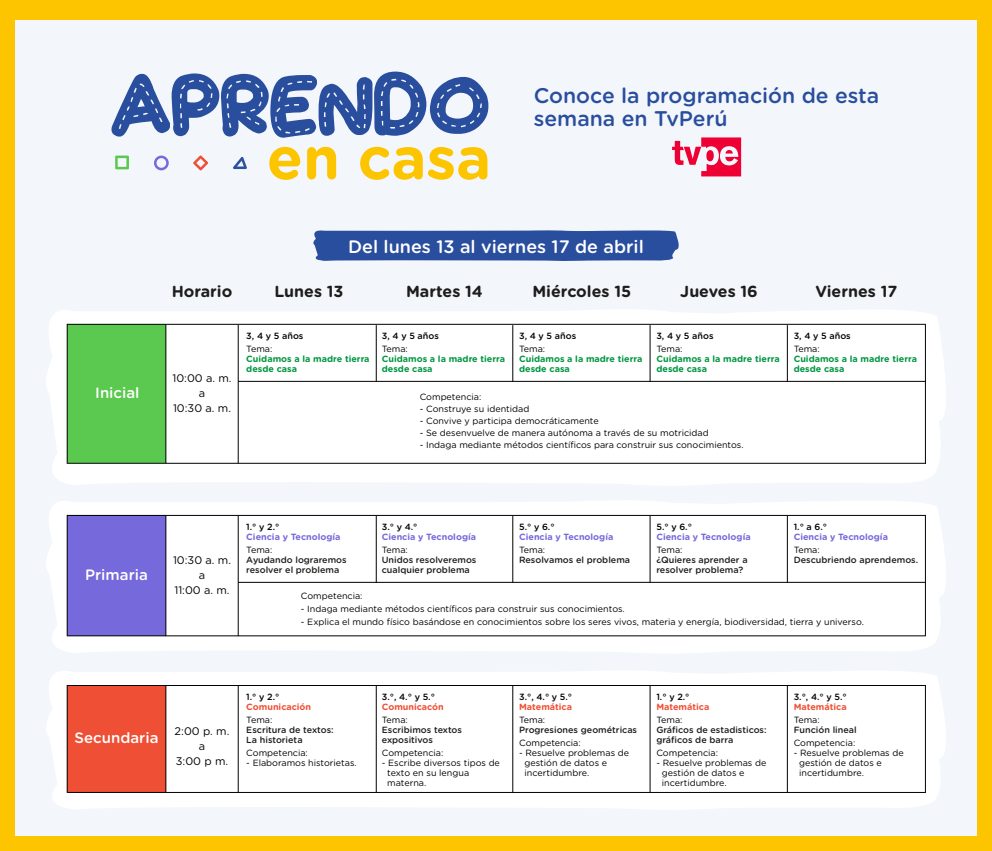
<style>
.page{position:relative;width:992px;height:851px;background:#fdc500}
.page>*{position:absolute;margin:0;border:0;box-sizing:border-box;transform-origin:0 0}
.t1{font:500 21.2px/23.6px "Gotham Rounded";color:#294e9e}
.t2{font:500 18px "Gotham Rounded";color:#fff}
.t3{font:700 16px "Gotham Rounded";color:#1d1d1b}
.t4{font:500 15px "Gotham Rounded";color:#fff}
.t5{font:11px/15px "Gotham Rounded";color:#000;text-align:center}
.t6{font:9px/10px "Gotham Rounded";color:#000}
.t7{font:500 9px/10px "Gotham Rounded";color:#1d1d1b}
.t8{font:700 9px/10px "Gotham Rounded";color:#009640}
.t9{font:500 9px "Gotham Rounded";color:#000}
.t10{font:700 9px "Gotham Rounded";color:#7669db}
.t11{font:700 9px "Gotham Rounded";color:#ef5035}
</style>
<div class="page">
<div style="left:15px;top:20px;width:962px;height:815px;background:#f3f6fb"></div>
<div style="left:47px;top:310px;width:899px;height:175px;background:#fff"></div>
<div style="left:67px;top:324px;width:99px;height:139px;background:#5bc94f"></div>
<svg style="left:313px;top:230px;width:366px;height:31px;background:#3457a3"></svg>
<hr style="left:67px;top:324px;width:859px;height:1px;background:#000">
<hr style="left:67px;top:463px;width:859px;height:1px;background:#000">
<hr style="left:238px;top:381px;width:688px;height:1px;background:#000">
<hr style="left:925px;top:324px;width:1px;height:140px;background:#000">
<hr style="left:238px;top:325px;width:1px;height:138px;background:#000">
<hr style="left:165px;top:325px;width:1px;height:138px;background:#000">
<hr style="left:67px;top:324px;width:1px;height:140px;background:#000">
<hr style="left:376px;top:325px;width:1px;height:56px;background:#000">
<hr style="left:512px;top:325px;width:1px;height:57px;background:#000">
<hr style="left:650px;top:325px;width:1px;height:56px;background:#000">
<hr style="left:787px;top:325px;width:1px;height:57px;background:#000">
<div style="left:47px;top:501px;width:899px;height:152px;background:#fff"></div>
<div style="left:67px;top:515px;width:99px;height:121px;background:#7669db"></div>
<hr style="left:67px;top:515px;width:859px;height:1px;background:#000">
<hr style="left:238px;top:582px;width:688px;height:1px;background:#000">
<hr style="left:67px;top:635px;width:859px;height:1px;background:#000">
<hr style="left:925px;top:515px;width:1px;height:121px;background:#000">
<hr style="left:238px;top:516px;width:1px;height:120px;background:#000">
<hr style="left:165px;top:515px;width:1px;height:121px;background:#000">
<hr style="left:67px;top:515px;width:1px;height:121px;background:#000">
<hr style="left:376px;top:516px;width:1px;height:66px;background:#000">
<hr style="left:512px;top:516px;width:1px;height:67px;background:#000">
<hr style="left:650px;top:516px;width:1px;height:66px;background:#000">
<hr style="left:787px;top:516px;width:1px;height:66px;background:#000">
<div style="left:47px;top:671px;width:899px;height:139px;background:#fff"></div>
<div style="left:67px;top:685px;width:99px;height:107px;background:#ef5035"></div>
<hr style="left:67px;top:685px;width:859px;height:1px;background:#000">
<hr style="left:67px;top:792px;width:859px;height:1px;background:#000">
<hr style="left:925px;top:685px;width:1px;height:107px;background:#000">
<hr style="left:238px;top:685px;width:1px;height:107px;background:#000">
<hr style="left:165px;top:685px;width:1px;height:107px;background:#000">
<hr style="left:67px;top:685px;width:1px;height:107px;background:#000">
<hr style="left:376px;top:685px;width:1px;height:107px;background:#000">
<hr style="left:512px;top:685px;width:1px;height:107px;background:#000">
<hr style="left:650px;top:685px;width:1px;height:107px;background:#000">
<hr style="left:787px;top:685px;width:1px;height:107px;background:#000">
<svg style="left:672px;top:137px;width:69px;height:39px"></svg>
<svg style="left:112px;top:72px;width:376px;height:66px"></svg>
<svg style="left:269px;top:147px;width:31px;height:33px"></svg>
<svg style="left:307px;top:147px;width:29px;height:32px"></svg>
<svg style="left:360px;top:147px;width:127px;height:33px"></svg>
<svg style="left:193px;top:155px;width:15px;height:15px"></svg>
<svg style="left:233px;top:157px;width:14px;height:12px"></svg>
<svg style="left:154px;top:155px;width:15px;height:15px"></svg>
<svg style="left:115px;top:155px;width:14px;height:14px"></svg>
<h1 class="t1" style="left:534px;top:83px;width:347px">Conoce la programación de esta semana en TvPerú</h1>
<h3 class="t4" style="left:95px;top:382px;width:46px">Inicial</h3>
<h2 class="t2" style="left:348px;top:234px;width:297px">Del lunes 13 al viernes 17 de abril</h2>
<h3 class="t3" style="left:172px;top:279px;width:62px">Horario</h3>
<h3 class="t3" style="left:274px;top:279px;width:71px">Lunes 13</h3>
<h3 class="t3" style="left:406px;top:279px;width:78px">Martes 14</h3>
<h3 class="t3" style="left:532px;top:279px;width:100px">Miércoles 15</h3>
<h3 class="t3" style="left:680px;top:279px;width:79px">Jueves 16</h3>
<h3 class="t3" style="left:815px;top:279px;width:83px">Viernes 17</h3>
<p class="t5" style="left:172px;top:370px;width:61px">10:00 a. m. a<br>10:30 a. m.</p>
<p class="t9" style="left:246px;top:329px;width:59px">3, 4 y 5 años</p>
<p class="t6" style="left:246px;top:343px;width:28px">Tema:</p>
<p class="t8" style="left:246px;top:353px;width:125px">Cuidamos a la madre tierra desde casa</p>
<p class="t9" style="left:382px;top:329px;width:59px">3, 4 y 5 años</p>
<p class="t6" style="left:382px;top:343px;width:28px">Tema:</p>
<p class="t8" style="left:382px;top:353px;width:125px">Cuidamos a la madre tierra desde casa</p>
<p class="t9" style="left:519px;top:329px;width:59px">3, 4 y 5 años</p>
<p class="t6" style="left:519px;top:343px;width:28px">Tema:</p>
<p class="t8" style="left:519px;top:353px;width:125px">Cuidamos a la madre tierra desde casa</p>
<p class="t9" style="left:656px;top:329px;width:59px">3, 4 y 5 años</p>
<p class="t6" style="left:656px;top:343px;width:28px">Tema:</p>
<p class="t8" style="left:656px;top:353px;width:125px">Cuidamos a la madre tierra desde casa</p>
<p class="t6" style="left:420px;top:391px;width:63px">Competencia:</p>
<p class="t6" style="left:420px;top:403px;width:111px">- Construye su identidad</p>
<p class="t6" style="left:420px;top:415px;width:181px">- Convive y participa democráticamente</p>
<p class="t6" style="left:420px;top:427px;width:291px">- Se desenvuelve de manera autónoma a través de su motricidad</p>
<p class="t6" style="left:420px;top:439px;width:325px">- Indaga mediante métodos científicos para construir sus conocimientos.</p>
<p class="t9" style="left:794px;top:329px;width:59px">3, 4 y 5 años</p>
<p class="t6" style="left:794px;top:343px;width:28px">Tema:</p>
<p class="t8" style="left:794px;top:353px;width:125px">Cuidamos a la madre tierra desde casa</p>
<h3 class="t4" style="left:85px;top:564px;width:64px">Primaria</h3>
<p class="t9" style="left:794px;top:520px;width:35px">1.° a 6.°</p>
<p class="t10" style="left:794px;top:530px;width:96px">Ciencia y Tecnología</p>
<p class="t6" style="left:794px;top:544px;width:28px">Tema:</p>
<p class="t9" style="left:656px;top:520px;width:37px">5.° y 6.°</p>
<p class="t10" style="left:656px;top:530px;width:96px">Ciencia y Tecnología</p>
<p class="t6" style="left:656px;top:544px;width:28px">Tema:</p>
<p class="t7" style="left:656px;top:554px;width:93px">¿Quieres aprender a resolver problema?</p>
<p class="t9" style="left:519px;top:520px;width:37px">5.° y 6.°</p>
<p class="t10" style="left:519px;top:530px;width:96px">Ciencia y Tecnología</p>
<p class="t6" style="left:519px;top:544px;width:28px">Tema:</p>
<p class="t7" style="left:519px;top:554px;width:113px">Resolvamos el problema</p>
<p class="t9" style="left:382px;top:520px;width:37px">3.° y 4.°</p>
<p class="t10" style="left:382px;top:530px;width:96px">Ciencia y Tecnología</p>
<p class="t6" style="left:382px;top:544px;width:28px">Tema:</p>
<p class="t7" style="left:382px;top:554px;width:96px">Unidos resolveremos cualquier problema</p>
<p class="t9" style="left:246px;top:520px;width:35px">1.° y 2.°</p>
<p class="t10" style="left:246px;top:530px;width:96px">Ciencia y Tecnología</p>
<p class="t6" style="left:246px;top:544px;width:28px">Tema:</p>
<p class="t7" style="left:246px;top:554px;width:102px">Ayudando lograremos resolver el problema</p>
<p class="t5" style="left:173px;top:552px;width:60px">10:30 a. m.</p>
<p class="t7" style="left:794px;top:554px;width:126px">Descubriendo aprendemos.</p>
<p class="t5" style="left:174px;top:567px;width:57px">a<br>11:00 a. m.</p>
<p class="t6" style="left:301px;top:590px;width:63px">Competencia:</p>
<p class="t6" style="left:301px;top:603px;width:325px">- Indaga mediante métodos científicos para construir sus conocimientos.</p>
<p class="t6" style="left:301px;top:616px;width:564px">- Explica el mundo físico basándose en conocimientos sobre los seres vivos, materia y energía, biodiversidad, tierra y universo.</p>
<h3 class="t4" style="left:75px;top:727px;width:85px">Secundaria</h3>
<p class="t5" style="left:175px;top:723px;width:56px">2:00 p. m. a<br>3:00 p m.</p>
<p class="t9" style="left:246px;top:690px;width:35px">1.° y 2.°</p>
<p class="t11" style="left:246px;top:700px;width:66px">Comunicación</p>
<p class="t6" style="left:246px;top:714px;width:28px">Tema:</p>
<p class="t7" style="left:246px;top:724px;width:89px">Escritura de textos:<br>La historieta</p>
<p class="t6" style="left:246px;top:747px;width:63px">Competencia:</p>
<p class="t6" style="left:246px;top:757px;width:112px">- Elaboramos historietas.</p>
<p class="t9" style="left:382px;top:690px;width:55px">3.°, 4.° y 5.°</p>
<p class="t11" style="left:382px;top:700px;width:64px">Comunicacón</p>
<p class="t6" style="left:382px;top:714px;width:28px">Tema:</p>
<p class="t7" style="left:382px;top:724px;width:82px">Escribimos textos expositivos</p>
<p class="t6" style="left:382px;top:747px;width:63px">Competencia:</p>
<p class="t6" style="left:387px;top:757px;width:114px;text-indent:-5px">- Escribe diversos tipos de texto en su lengua materna.</p>
<p class="t9" style="left:519px;top:690px;width:55px">3.°, 4.° y 5.°</p>
<p class="t11" style="left:519px;top:700px;width:54px">Matemática</p>
<p class="t6" style="left:519px;top:714px;width:28px">Tema:</p>
<p class="t7" style="left:519px;top:724px;width:120px">Progresiones geométricas</p>
<p class="t6" style="left:519px;top:737px;width:63px">Competencia:</p>
<p class="t6" style="left:524px;top:747px;width:106px;text-indent:-5px">- Resuelve problemas de gestión de datos e incertidumbre.</p>
<p class="t9" style="left:656px;top:690px;width:35px">1.° y 2.°</p>
<p class="t11" style="left:656px;top:700px;width:54px">Matemática</p>
<p class="t6" style="left:656px;top:714px;width:28px">Tema:</p>
<p class="t7" style="left:656px;top:724px;width:112px">Gráficos de estadisticos: gráficos de barra</p>
<p class="t6" style="left:656px;top:747px;width:63px">Competencia:</p>
<p class="t6" style="left:662px;top:757px;width:106px;text-indent:-5px">- Resuelve problemas de gestión de datos e incertidumbre.</p>
<p class="t9" style="left:794px;top:690px;width:55px">3.°, 4.° y 5.°</p>
<p class="t11" style="left:794px;top:700px;width:54px">Matemática</p>
<p class="t6" style="left:794px;top:714px;width:28px">Tema:</p>
<p class="t7" style="left:794px;top:724px;width:64px">Función lineal</p>
<p class="t6" style="left:794px;top:737px;width:63px">Competencia:</p>
<p class="t6" style="left:799px;top:747px;width:106px;text-indent:-5px">- Resuelve problemas de gestión de datos e incertidumbre.</p>
</div>
